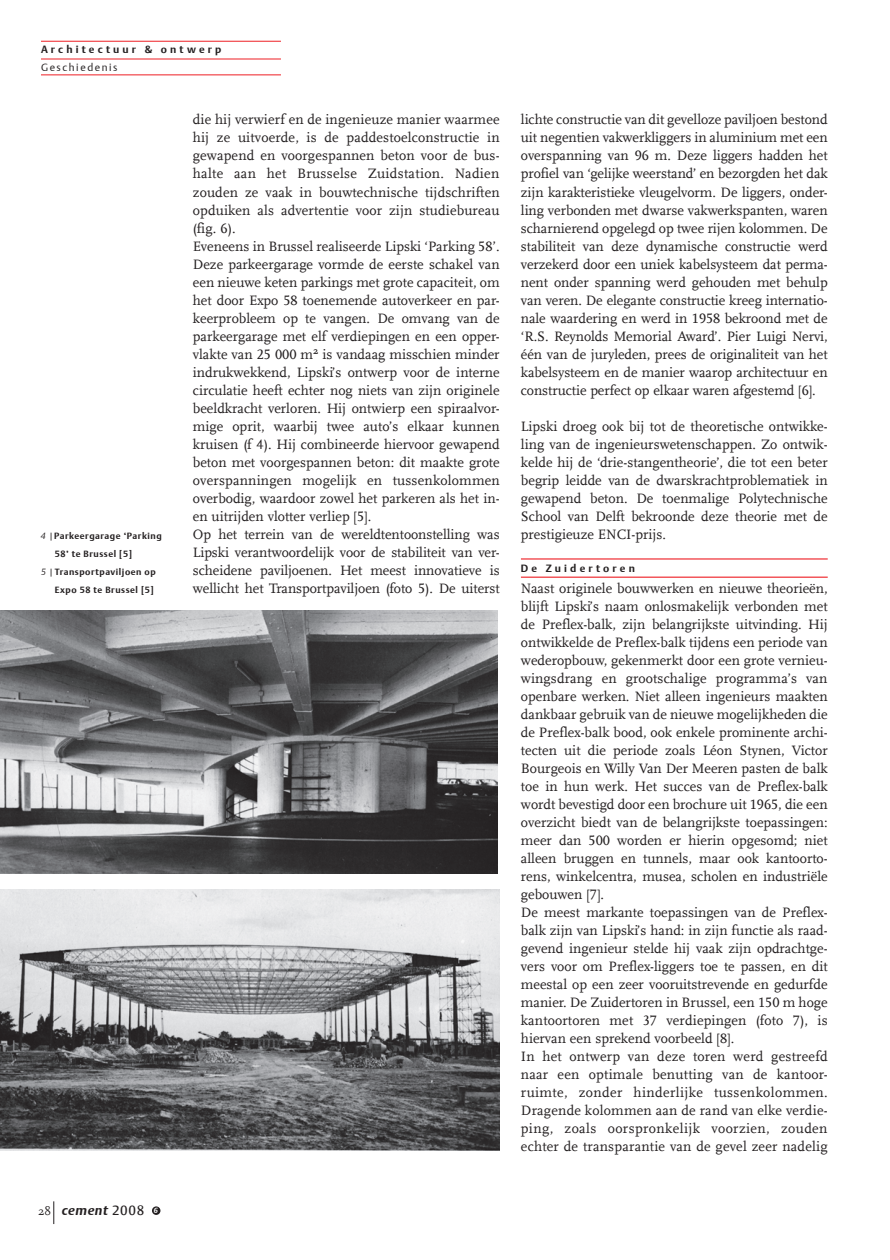
<style>
.page{position:relative;width:890px;height:1260px;background:#fff}
.page>*{position:absolute;margin:0;border:0;box-sizing:border-box;transform-origin:0 0}
.t1{font:14.25px/18px "Scala";color:#231f20}
.t2{font:italic 700 13.5px "DTL Argo T";letter-spacing:.035em;color:#231f20}
.t3{font:700 10.5px "DTL Argo T";letter-spacing:.3em;color:#231f20}
.t4{font:10.5px "DTL Argo T Light";letter-spacing:.15em;color:#231f20}
.t5{font:700 9px "DTL Argo T";letter-spacing:.06em;color:#231f20}
.s1{font-family:"DTL Argo T Light";font-weight:400;font-style:italic}
.s2{font-family:"DTL Argo T Light";font-weight:400}
.s3{font-family:"Scala";font-weight:400;font-style:normal;font-size:12px}
.s4{font-weight:400;font-style:normal}
.s5{font-size:7.5px;color:#fff}
.s6{font-family:"Scala LF"}
</style>
<div class="page">
<hr style="left:41px;top:41px;width:240px;height:1px;background:#ee1e24">
<hr style="left:41px;top:59px;width:240px;height:1px;background:#ee1e24">
<hr style="left:41px;top:74px;width:240px;height:1px;background:#ee1e24">
<svg style="left:54px;top:1201px;width:1px;height:23px"></svg>
<div style="left:152px;top:1206px;width:8px;height:9px;background:#231f20;border-radius:50%"></div>
<hr style="left:521px;top:558px;width:307px;height:1px;background:#ee1e24">
<hr style="left:521px;top:577px;width:307px;height:1px;background:#ee1e24">
<img style="left:0;top:610px;width:498px;height:263px">
<img style="left:0;top:889px;width:500px;height:261px">
<p class="t3" style="left:41px;top:44px;width:182px">Architectuur &amp; ontwerp</p>
<p class="t4" style="left:41px;top:61px;width:78px">Geschiedenis</p>
<p class="t5" style="left:41px;top:530px;width:122px"><span class="s1">4</span> <span class="s2">|</span>Parkeergarage ‘Parking</p>
<p class="t5" style="left:55px;top:548px;width:79px">58’ te Brussel [5]</p>
<p class="t5" style="left:41px;top:566px;width:116px"><span class="s1">5</span> <span class="s2">|</span>Transportpaviljoen op</p>
<p class="t5" style="left:55px;top:584px;width:101px">Expo 58 te Brussel [5]</p>
<p class="t2" style="left:38px;top:1202px;width:121px"><span class="s3">28</span> cement <span class="s4">2008</span> <span class="s5">6</span></p>
<p class="t1" style="left:193px;top:111px;width:308px">die hij verwierf en de ingenieuze manier waarmee hij ze uitvoerde, is de paddestoelconstructie in gewapend en voorgespannen beton voor de bus&shy;halte aan het Brusselse Zuidstation. Nadien zouden ze vaak in bouwtechnische tijdschriften opduiken als advertentie voor zijn studiebureau (fig. <span class="s6">6</span>).<br>Eveneens in Brussel realiseerde Lipski ‘Parking <span class="s6">58</span>’.<br>Deze parkeergarage vormde de eerste schakel van een nieuwe keten parkings met grote capaciteit, om het door Expo <span class="s6">58</span> toenemende autoverkeer en par&shy;keerprobleem op te vangen. De omvang van de parkeergarage met elf verdiepingen en een opper&shy;vlakte van <span class="s6">25 000</span> m² is vandaag misschien minder indrukwekkend, Lipski’s ontwerp voor de interne circulatie heeft echter nog niets van zijn originele beeldkracht verloren. Hij ontwierp een spiraalvor&shy;mige oprit, waarbij twee auto’s elkaar kunnen kruisen (f <span class="s6">4</span>). Hij combineerde hiervoor gewapend beton met voorgespannen beton: dit maakte grote overspanningen mogelijk en tussenkolommen overbodig, waardoor zowel het parkeren als het in&shy;en uitrijden vlotter verliep [<span class="s6">5</span>].<br>Op het terrein van de wereldtentoonstelling was Lipski verantwoordelijk voor de stabiliteit van ver&shy;scheidene paviljoenen. Het meest innovatieve is wellicht het Transportpaviljoen (foto <span class="s6">5</span>). De uiterst</p>
<p class="t1" style="left:521px;top:111px;width:308px;text-align:justify">lichte constructie van dit gevelloze paviljoen bestond uit negentien vakwerkliggers in aluminium met een overspanning van <span class="s6">96</span> m. Deze liggers hadden het profiel van ‘gelijke weerstand’ en bezorgden het dak zijn karakteristieke vleugelvorm. De liggers, onder&shy;ling verbonden met dwarse vakwerkspanten, waren scharnierend opgelegd op twee rijen kolommen. De stabiliteit van deze dynamische constructie werd verzekerd door een uniek kabelsysteem dat perma&shy;nent onder spanning werd gehouden met behulp van veren. De elegante constructie kreeg internatio&shy;nale waardering en werd in <span class="s6">1958</span> bekroond met de ‘R.S. Reynolds Memorial Award’. Pier Luigi Nervi, één van de juryleden, prees de originaliteit van het kabelsysteem en de manier waarop architectuur en constructie perfect op elkaar waren afgestemd [<span class="s6">6</span>].</p>
<p class="t1" style="left:521px;top:417px;width:308px;text-align:justify">Lipski droeg ook bij tot de theoretische ontwikke&shy;ling van de ingenieurswetenschappen. Zo ontwik&shy;kelde hij de ‘drie-stangentheorie’, die tot een beter begrip leidde van de dwarskrachtproblematiek in gewapend beton. De toenmalige Polytechnische School van Delft bekroonde deze theorie met de prestigieuze ENCI-prijs.</p>
<p class="t3" style="left:521px;top:562px;width:115px">De Zuidertoren</p>
<p class="t1" style="left:521px;top:579px;width:308px">Naast originele bouwwerken en nieuwe theorieën, blijft Lipski’s naam onlosmakelijk verbonden met de Preflex-balk, zijn belangrijkste uitvinding. Hij ontwikkelde de Preflex-balk tijdens een periode van wederopbouw, gekenmerkt door een grote vernieu&shy;wingsdrang en grootschalige programma’s van openbare werken. Niet alleen ingenieurs maakten dankbaar gebruik van de nieuwe mogelijkheden die de Preflex-balk bood, ook enkele prominente archi&shy;tecten uit die periode zoals Léon Stynen, Victor Bourgeois en Willy Van Der Meeren pasten de balk toe in hun werk. Het succes van de Preflex-balk wordt bevestigd door een brochure uit <span class="s6">1965</span>, die een overzicht biedt van de belangrijkste toepassingen: meer dan <span class="s6">500</span> worden er hierin opgesomd; niet alleen bruggen en tunnels, maar ook kantoorto&shy;rens, winkelcentra, musea, scholen en industriële gebouwen [<span class="s6">7</span>].<br>De meest markante toepassingen van de Preflex&shy;balk zijn van Lipski’s hand: in zijn functie als raad&shy;gevend ingenieur stelde hij vaak zijn opdrachtge&shy;vers voor om Preflex-liggers toe te passen, en dit meestal op een zeer vooruitstrevende en gedurfde manier. De Zuidertoren in Brussel, een <span class="s6">150</span> m hoge kantoortoren met <span class="s6">37</span> verdiepingen (foto <span class="s6">7</span>), is hiervan een sprekend voorbeeld [<span class="s6">8</span>].<br>In het ontwerp van deze toren werd gestreefd naar een optimale benutting van de kantoor&shy;ruimte, zonder hinderlijke tussenkolommen.<br>Dragende kolommen aan de rand van elke verdie&shy;ping, zoals oorspronkelijk voorzien, zouden echter de transparantie van de gevel zeer nadelig</p>
</div>
